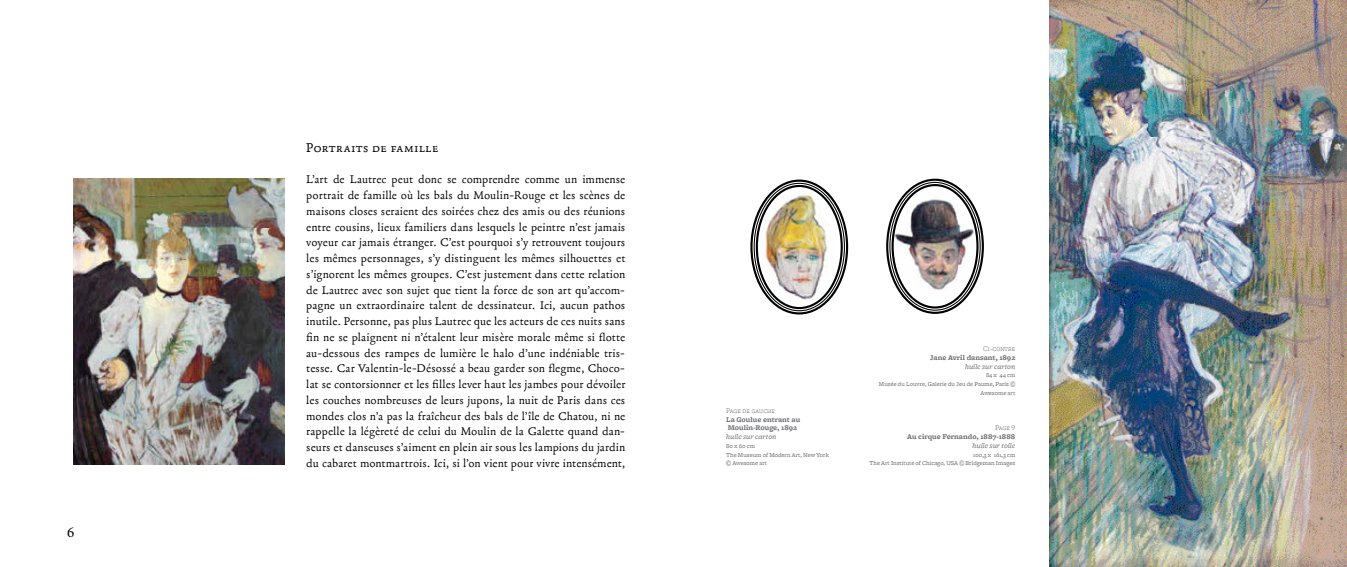
<style>
.page{position:relative;width:1347px;height:567px;background:#fff}
.page>*{position:absolute;margin:0;border:0;box-sizing:border-box;transform-origin:0 0}
.t1{font:15px "Fabiol SC";letter-spacing:.01em;color:#000}
.t2{font:15px "Minion Pro";color:#000}
.t3{font:13.12px/15.8px "Fabiol";letter-spacing:.005em;color:#000;text-align:justify}
.t4{font:700 7.5px/8.8px "Freight Micro";color:#6d6e71}
.t5{font:italic 7.5px "Freight Micro";color:#6d6e71}
.t6{font:7.5px "Freight Micro Light SC";color:#6d6e71}
.t7{font:6.25px/8.8px "Freight Micro";color:#6d6e71;text-align:right}
</style>
<div class="page">
<img style="left:760px;top:192px;width:72px;height:109px">
<div style="left:750px;top:180px;width:98px;height:134px;border:2px solid #000101;border-radius:50%"></div>
<div style="left:755px;top:185px;width:87px;height:124px;border:2px solid #000101;border-radius:50%"></div>
<img style="left:890px;top:194px;width:90px;height:105px">
<div style="left:886px;top:179px;width:98px;height:135px;border:2px solid #000101;border-radius:50%"></div>
<div style="left:891px;top:184px;width:87px;height:125px;border:2px solid #000101;border-radius:50%"></div>
<img style="left:1049px;top:0;width:297px;height:567px">
<img style="left:74px;top:178px;width:210px;height:287px">
<p class="t2" style="left:67px;top:522px;width:9px">6</p>
<p class="t1" style="left:306px;top:140px;width:134px">Portraits de famille</p>
<p class="t3" style="left:306px;top:172px;width:320px">L’art de Lautrec peut donc se comprendre comme un immense portrait de famille où les bals du Moulin-Rouge et les scènes de maisons closes seraient des soirées chez des amis ou des réunions entre cousins, lieux familiers dans lesquels le peintre n’est jamais voyeur car jamais étranger. C’est pourquoi s’y retrouvent toujours les mêmes personnages, s’y distinguent les mêmes silhouettes et s’ignorent les mêmes groupes. C’est justement dans cette relation de Lautrec avec son sujet que tient la force de son art qu’accom&shy;pagne un extraordinaire talent de dessinateur. Ici, aucun pathos inutile. Personne, pas plus Lautrec que les acteurs de ces nuits sans fin ne se plaignent ni n’étalent leur misère morale même si flotte au-dessous des rampes de lumière le halo d’une indéniable tris&shy;tesse. Car Valentin-le-Désossé a beau garder son flegme, Choco&shy;lat se contorsionner et les filles lever haut les jambes pour dévoiler les couches nombreuses de leurs jupons, la nuit de Paris dans ces mondes clos n’a pas la fraîcheur des bals de l’île de Chatou, ni ne rappelle la légèreté de celui du Moulin de la Galette quand dan&shy;seurs et danseuses s’aiment en plein air sous les lampions du jardin du cabaret montmartrois. Ici, si l’on vient pour vivre intensément,</p>
<p class="t6" style="left:726px;top:406px;width:50px">Page de gauche</p>
<p class="t4" style="left:726px;top:415px;width:76px">La Goulue entrant au<br>Moulin-Rouge, 1892</p>
<p class="t5" style="left:726px;top:432px;width:52px">huile sur carton</p>
<p class="t7" style="left:726px;top:442px;width:104px;text-align:left">80 x 60 cm<br>The Museum of Modern Art, New York © Awesome art</p>
<p class="t6" style="left:983px;top:345px;width:34px">Ci-contre</p>
<p class="t4" style="left:930px;top:353px;width:86px">Jane Avril dansant, 1892</p>
<p class="t5" style="left:965px;top:362px;width:52px">huile sur carton</p>
<p class="t7" style="left:879px;top:371px;width:138px">84 x 44 cm<br>Musée du Louvre, Galerie du Jeu de Paume, Paris ©<br>Awesome art</p>
<p class="t6" style="left:995px;top:424px;width:22px">Page 9</p>
<p class="t4" style="left:907px;top:433px;width:109px">Au cirque Fernando, 1887-1888</p>
<p class="t5" style="left:972px;top:441px;width:44px">huile sur toile</p>
<p class="t7" style="left:869px;top:450px;width:147px">100,3 x 161,3 cm<br>The Art Institute of Chicago, USA © Bridgeman Images</p>
</div>
